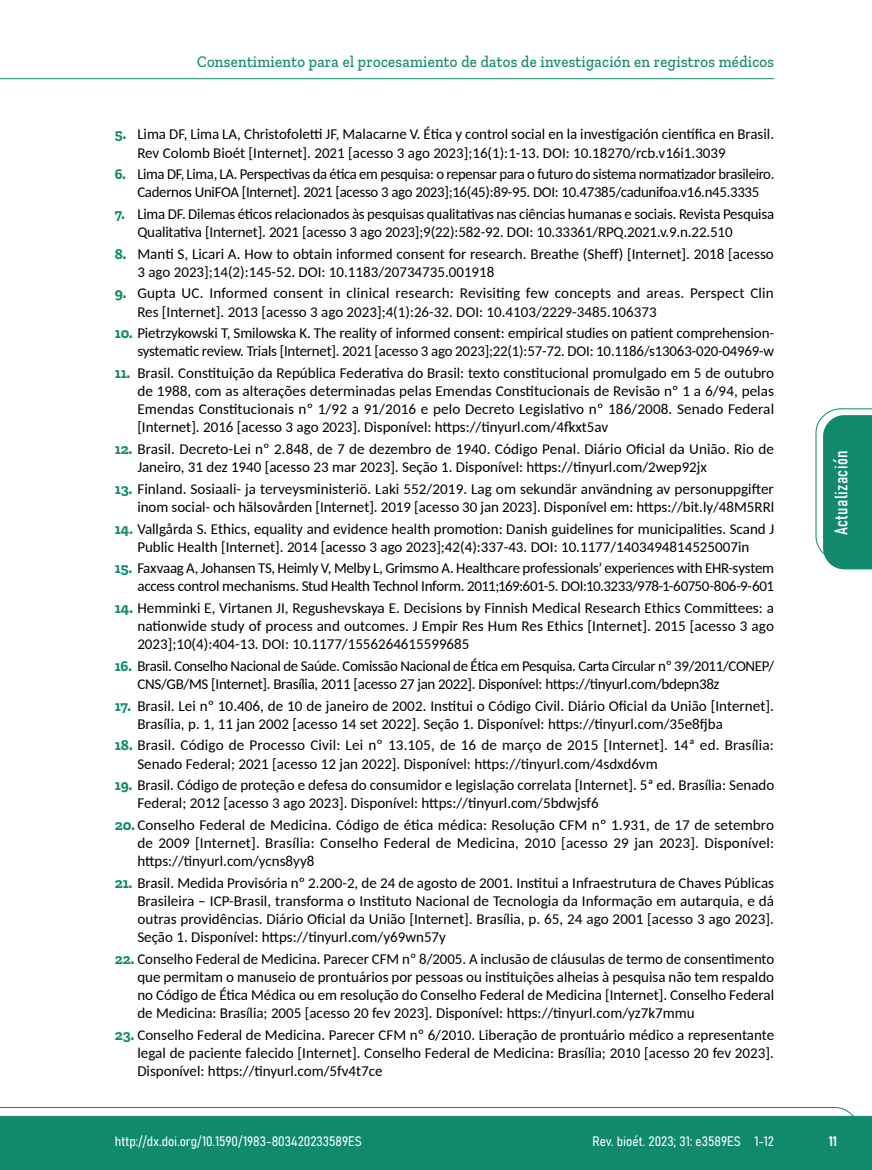
<style>
.page{position:relative;width:872px;height:1170px;background:#fff}
.page>*{position:absolute;margin:0;border:0;box-sizing:border-box;transform-origin:0 0}
.t1{font:18px "Bahnschrift";letter-spacing:.02em;color:#fff}
.t2{font:500 16.5px "Zilla Slab";letter-spacing:.02em;color:#10896d;scale:.9 1}
.t3{font:15px/18.1px "Carlito";color:#000}
.t4{font:15px/18.1px "Carlito";letter-spacing:-.02em;color:#000;text-align:center}
.t5{font:13.5px "Bahnschrift";color:#fff}
.s1{font-family:"Zilla Slab";font-weight:700;color:#108a6e}
</style>
<div class="page">
<svg style="left:0;top:1107px;width:859px;height:62px;background:#2e977f"></svg>
<hr style="left:0;top:78px;width:774px;height:1px;background:#10896d">
<svg style="left:815px;top:408px;width:57px;height:161px"></svg>
<p class="t2" style="left:197px;top:53px;width:642px">Consentimiento para el procesamiento de datos de investigación en registros médicos</p>
<p class="t3" style="left:137px;top:125px;width:638px;text-indent:-22px"><span class="s1">5.</span> Lima DF, Lima LA, Christofoletti JF, Malacarne V. Ética y control social en la investigación científica en Brasil.<br>Rev Colomb Bioét [Internet]. 2021 [acesso 3 ago 2023];16(1):1-13. DOI: 10.18270/rcb.v16i1.3039</p>
<p class="t4" style="left:115px;top:164px;width:661px"><span class="s1">6.</span> Lima DF, Lima, LA. Perspectivas da ética em pesquisa: o repensar para o futuro do sistema normatizador brasileiro.<br>Cadernos UniFOA [Internet]. 2021 [acesso 3 ago 2023];16(45):89-95. DOI: 10.47385/cadunifoa.v16.n45.3335</p>
<p class="t3" style="left:137px;top:204px;width:638px;text-indent:-22px"><span class="s1">7.</span> Lima DF. Dilemas éticos relacionados às pesquisas qualitativas nas ciências humanas e sociais. Revista Pesquisa<br>Qualitativa [Internet]. 2021 [acesso 3 ago 2023];9(22):582-92. DOI: 10.33361/RPQ.2021.v.9.n.22.510</p>
<p class="t3" style="left:137px;top:244px;width:638px;text-indent:-22px"><span class="s1">8.</span> Manti S, Licari A. How to obtain informed consent for research. Breathe (Sheff) [Internet]. 2018 [acesso<br>3 ago 2023];14(2):145-52. DOI: 10.1183/20734735.001918</p>
<p class="t3" style="left:137px;top:284px;width:638px;text-indent:-22px"><span class="s1">9.</span> Gupta UC. Informed consent in clinical research: Revisiting few concepts and areas. Perspect Clin<br>Res [Internet]. 2013 [acesso 3 ago 2023];4(1):26-32. DOI: 10.4103/2229-3485.106373</p>
<p class="t3" style="left:115px;top:323px;width:661px;text-align:right"><span class="s1">10.</span> Pietrzykowski T, Smilowska K. The reality of informed consent: empirical studies on patient comprehension&shy;systematic review. Trials [Internet]. 2021 [acesso 3 ago 2023];22(1):57-72. DOI: 10.1186/s13063-020-04969-w</p>
<p class="t3" style="left:137px;top:363px;width:638px;text-align:justify;text-indent:-22px"><span class="s1">11.</span> Brasil. Constituição da República Federativa do Brasil: texto constitucional promulgado em 5 de outubro de 1988, com as alterações determinadas pelas Emendas Constitucionais de Revisão nº 1 a 6/94, pelas Emendas Constitucionais nº 1/92 a 91/2016 e pelo Decreto Legislativo nº 186/2008. Senado Federal [Internet]. 2016 [acesso 3 ago 2023]. Disponível: https://tinyurl.com/4fkxt5av</p>
<p class="t3" style="left:137px;top:439px;width:638px;text-indent:-22px"><span class="s1">12.</span> Brasil. Decreto-Lei nº 2.848, de 7 de dezembro de 1940. Código Penal. Diário Oficial da União. Rio de<br>Janeiro, 31 dez 1940 [acesso 23 mar 2023]. Seção 1. Disponível: https://tinyurl.com/2wep92jx</p>
<p class="t3" style="left:115px;top:479px;width:661px;text-align:right"><span class="s1">13.</span> Finland. Sosiaali- ja terveysministeriö. Laki 552/2019. Lag om sekundär användning av personuppgifter inom social- och hälsovården [Internet]. 2019 [acesso 30 jan 2023]. Disponível em: https://bit.ly/48M5RRl</p>
<p class="t3" style="left:115px;top:518px;width:661px;text-align:center"><span class="s1">14.</span> Vallgårda S. Ethics, equality and evidence health promotion: Danish guidelines for municipalities. Scand J<br>Public Health [Internet]. 2014 [acesso 3 ago 2023];42(4):337-43. DOI: 10.1177/1403494814525007in</p>
<p class="t4" style="left:115px;top:558px;width:661px;text-align:right"><span class="s1">15.</span> Faxvaag A, Johansen TS, Heimly V, Melby L, Grimsmo A. Healthcare professionals’ experiences with EHR-system access control mechanisms. Stud Health Technol Inform. 2011;169:601-5. DOI:10.3233/978-1-60750-806-9-601</p>
<p class="t3" style="left:137px;top:598px;width:638px;text-align:justify;text-indent:-22px"><span class="s1">14.</span> Hemminki E, Virtanen JI, Regushevskaya E. Decisions by Finnish Medical Research Ethics Committees: a nationwide study of process and outcomes. J Empir Res Hum Res Ethics [Internet]. 2015 [acesso 3 ago 2023];10(4):404-13. DOI: 10.1177/1556264615599685</p>
<p class="t4" style="left:137px;top:656px;width:638px;text-align:left;text-indent:-22px"><span class="s1">16.</span> Brasil. Conselho Nacional de Saúde. Comissão Nacional de Ética em Pesquisa. Carta Circular nº 39/2011/CONEP/<br>CNS/GB/MS [Internet]. Brasília, 2011 [acesso 27 jan 2022]. Disponível: https://tinyurl.com/bdepn38z</p>
<p class="t3" style="left:137px;top:696px;width:638px;text-indent:-22px"><span class="s1">17.</span> Brasil. Lei nº 10.406, de 10 de janeiro de 2002. Institui o Código Civil. Diário Oficial da União [Internet].<br>Brasília, p. 1, 11 jan 2002 [acesso 14 set 2022]. Seção 1. Disponível: https://tinyurl.com/35e8fjba</p>
<p class="t3" style="left:137px;top:735px;width:638px;text-indent:-22px"><span class="s1">18.</span> Brasil. Código de Processo Civil: Lei nº 13.105, de 16 de março de 2015 [Internet]. 14ª ed. Brasília:<br>Senado Federal; 2021 [acesso 12 jan 2022]. Disponível: https://tinyurl.com/4sdxd6vm</p>
<p class="t3" style="left:137px;top:775px;width:638px;text-indent:-22px"><span class="s1">19.</span> Brasil. Código de proteção e defesa do consumidor e legislação correlata [Internet]. 5ª ed. Brasília: Senado<br>Federal; 2012 [acesso 3 ago 2023]. Disponível: https://tinyurl.com/5bdwjsf6</p>
<p class="t3" style="left:137px;top:815px;width:638px;text-align:justify;text-indent:-22px"><span class="s1">20.</span> Conselho Federal de Medicina. Código de ética médica: Resolução CFM nº 1.931, de 17 de setembro de 2009 [Internet]. Brasília: Conselho Federal de Medicina, 2010 [acesso 29 jan 2023]. Disponível: https://tinyurl.com/ycns8yy8</p>
<p class="t3" style="left:137px;top:873px;width:638px;text-align:justify;text-indent:-22px"><span class="s1">21.</span> Brasil. Medida Provisória nº 2.200-2, de 24 de agosto de 2001. Institui a Infraestrutura de Chaves Públicas Brasileira – ICP-Brasil, transforma o Instituto Nacional de Tecnologia da Informação em autarquia, e dá outras providências. Diário Oficial da União [Internet]. Brasília, p. 65, 24 ago 2001 [acesso 3 ago 2023].<br>Seção 1. Disponível: https://tinyurl.com/y69wn57y</p>
<p class="t3" style="left:137px;top:949px;width:638px;text-align:justify;text-indent:-22px"><span class="s1">22.</span> Conselho Federal de Medicina. Parecer CFM nº 8/2005. A inclusão de cláusulas de termo de consentimento que permitam o manuseio de prontuários por pessoas ou instituições alheias à pesquisa não tem respaldo no Código de Ética Médica ou em resolução do Conselho Federal de Medicina [Internet]. Conselho Federal de Medicina: Brasília; 2005 [acesso 20 fev 2023]. Disponível: https://tinyurl.com/yz7k7mmu</p>
<p class="t3" style="left:137px;top:1025px;width:638px;text-align:justify;text-indent:-22px"><span class="s1">23.</span> Conselho Federal de Medicina. Parecer CFM nº 6/2010. Liberação de prontuário médico a representante legal de paciente falecido [Internet]. Conselho Federal de Medicina: Brasília; 2010 [acesso 20 fev 2023].<br>Disponível: https://tinyurl.com/5fv4t7ce</p>
<p class="t1" style="left:827px;top:535px;width:86px;rotate:-90deg">Actualización</p>
<p class="t5" style="left:115px;top:1131px;width:248px">http://dx.doi.org/10.1590/1983-803420233589ES</p>
<p class="t5" style="left:592px;top:1131px;width:183px">Rev. bioét. 2023; 31: e3589ES 1-12</p>
<p class="t5" style="left:829px;top:1130px;width:9px">11</p>
</div>
